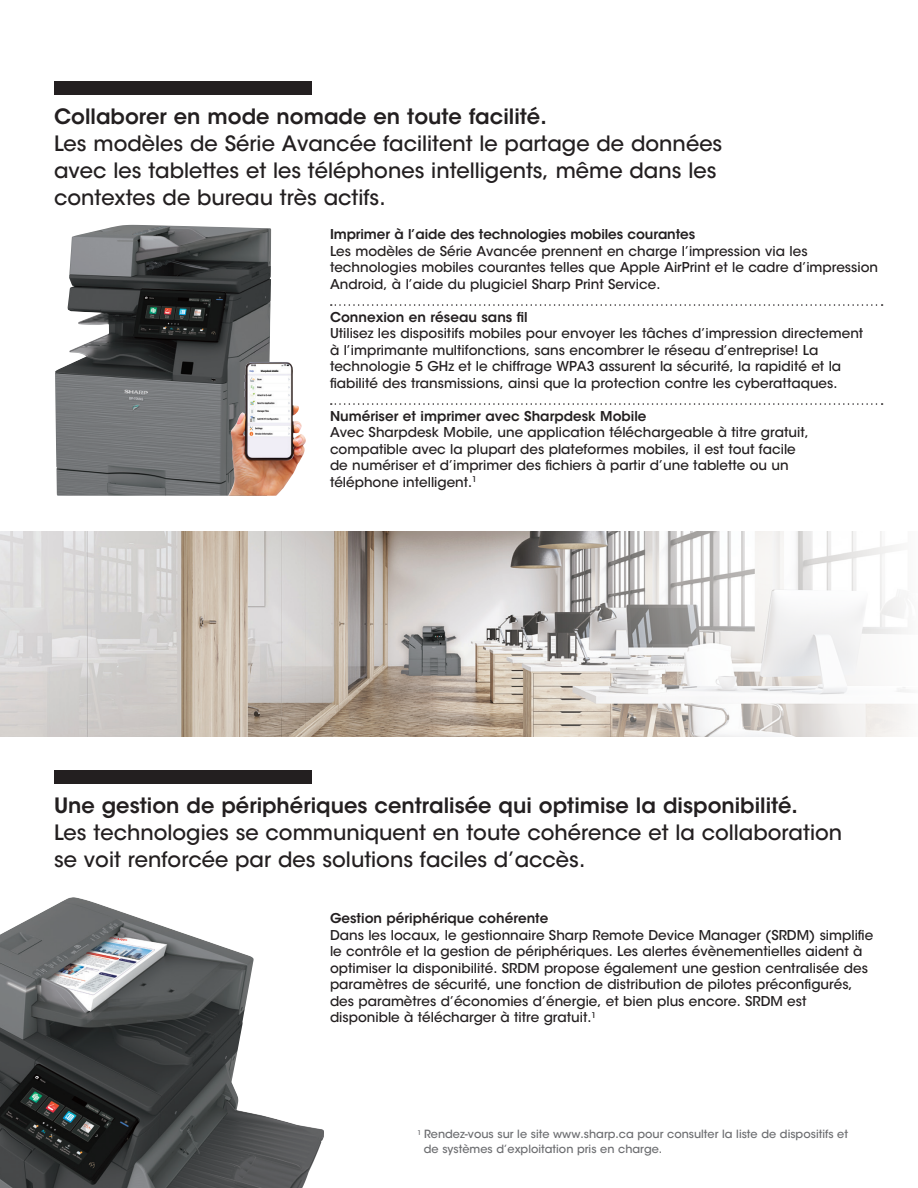
<style>
.page{position:relative;width:918px;height:1188px;background:#fff}
.page>*{position:absolute;margin:0;border:0;box-sizing:border-box;transform-origin:0 0}
.Lead_in_Blue_Headlin{font:500 21px/27px "ITC Avant Garde Std";color:#231f20}
.Headline_BOLD_2022{font:600 21px "ITC Avant Garde Std";color:#231f20}
.Body_Copy_2022{font:500 13.5px/16.5px "ITC Avant Garde Std";color:#231f20}
._2022_SUBHEADS_Color{font:600 13.5px "ITC Avant Garde Std";color:#231f20}
.Italic_Caption_Black{font:500 11.25px/15px "ITC Avant Garde Std";color:#6c6d70}
</style>
<div class="page">
<svg style="left:331px;top:304px;width:552px;height:2px"></svg>
<svg style="left:331px;top:403px;width:552px;height:2px"></svg>
<div style="left:54px;top:81px;width:258px;height:13px;background:#231f20"></div>
<div style="left:54px;top:770px;width:258px;height:14px;background:#231f20"></div>
<img style="left:0;top:531px;width:909px;height:205px">
<img style="left:55px;top:225px;width:216px;height:271px">
<img style="left:228px;top:362px;width:78px;height:134px">
<img style="left:0;top:897px;width:324px;height:291px">
<h1 class="Headline_BOLD_2022" style="left:54px;top:103px;width:494px">Collaborer en mode nomade en toute facilité.</h1>
<h2 class="Lead_in_Blue_Headlin" style="left:54px;top:130px;width:670px">Les modèles de Série Avancée facilitent le partage de données avec les tablettes et les téléphones intelligents, même dans les contextes de bureau très actifs.</h2>
<h3 class="_2022_SUBHEADS_Color" style="left:330px;top:226px;width:367px">Imprimer à l’aide des technologies mobiles courantes</h3>
<p class="Body_Copy_2022" style="left:330px;top:243px;width:550px">Les modèles de Série Avancée prennent en charge l’impression via les technologies mobiles courantes telles que Apple AirPrint et le cadre d’impression<br>Android, à l’aide du plugiciel Sharp Print Service.</p>
<h3 class="_2022_SUBHEADS_Color" style="left:330px;top:309px;width:199px">Connexion en réseau sans fil</h3>
<p class="Body_Copy_2022" style="left:330px;top:325px;width:535px">Utilisez les dispositifs mobiles pour envoyer les tâches d’impression directement à l’imprimante multifonctions, sans encombrer le réseau d’entreprise! La technologie 5 GHz et le chiffrage WPA3 assurent la sécurité, la rapidité et la fiabilité des transmissions, ainsi que la protection contre les cyberattaques.</p>
<h3 class="_2022_SUBHEADS_Color" style="left:330px;top:408px;width:318px">Numériser et imprimer avec Sharpdesk Mobile</h3>
<p class="Body_Copy_2022" style="left:330px;top:424px;width:480px">Avec Sharpdesk Mobile, une application téléchargeable à titre gratuit, compatible avec la plupart des plateformes mobiles, il est tout facile de numériser et d’imprimer des fichiers à partir d’une tablette ou un téléphone intelligent.<sup>1</sup></p>
<h1 class="Headline_BOLD_2022" style="left:54px;top:792px;width:746px">Une gestion de périphériques centralisée qui optimise la disponibilité.</h1>
<h2 class="Lead_in_Blue_Headlin" style="left:54px;top:819px;width:790px">Les technologies se communiquent en toute cohérence et la collaboration se voit renforcée par des solutions faciles d’accès.</h2>
<h3 class="_2022_SUBHEADS_Color" style="left:330px;top:910px;width:220px">Gestion périphérique cohérente</h3>
<p class="Body_Copy_2022" style="left:330px;top:927px;width:545px">Dans les locaux, le gestionnaire Sharp Remote Device Manager (SRDM) simplifie le contrôle et la gestion de périphériques. Les alertes évènementielles aident à optimiser la disponibilité. SRDM propose également une gestion centralisée des paramètres de sécurité, une fonction de distribution de pilotes préconfigurés, des paramètres d’économies d’énergie, et bien plus encore. SRDM est disponible à télécharger à titre gratuit.<sup>1</sup></p>
<p class="Italic_Caption_Black" style="left:424px;top:1127px;width:426px;text-indent:-6px"><sup>1</sup> Rendez-vous sur le site www.sharp.ca pour consulter la liste de dispositifs et de systèmes d’exploitation pris en charge.</p>
</div>
